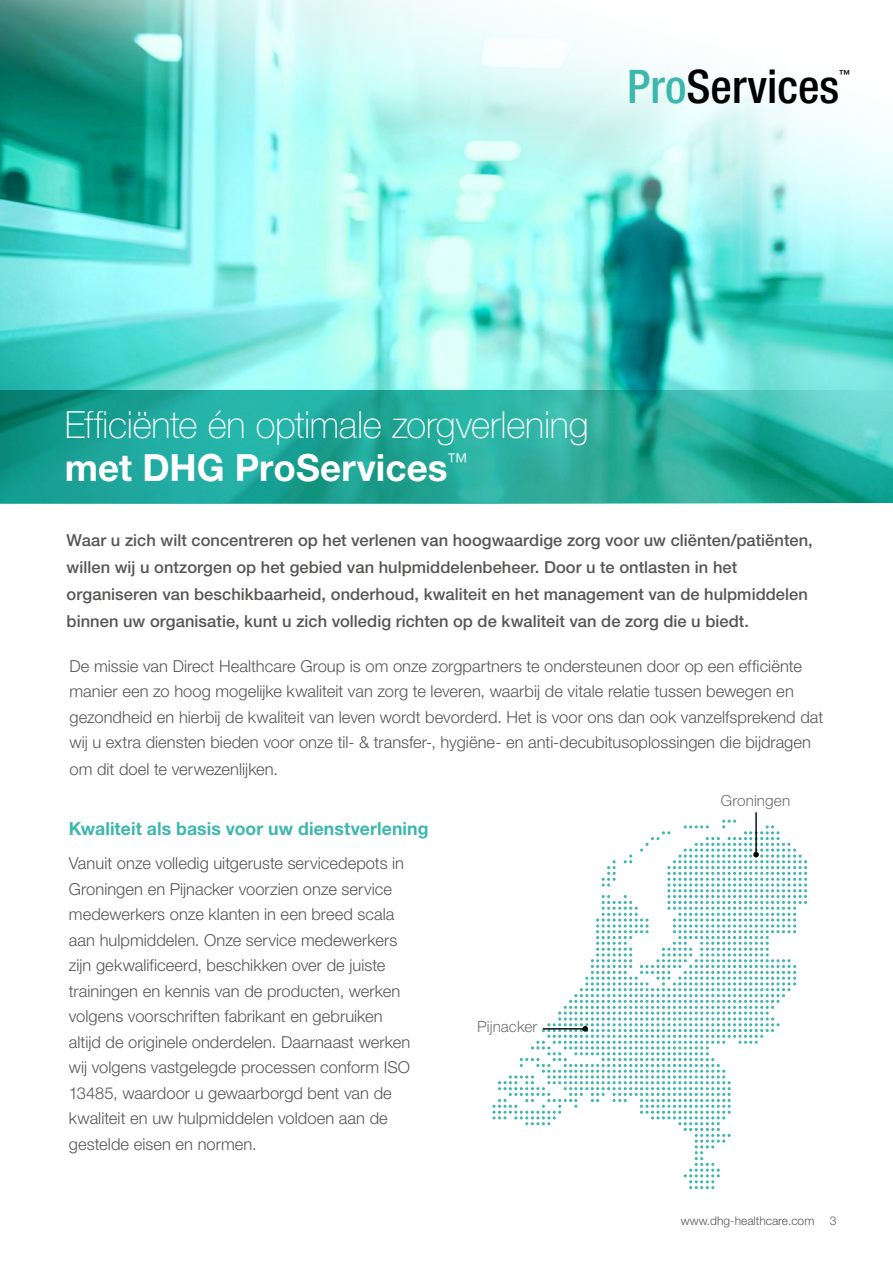
<style>
.page{position:relative;width:893px;height:1263px;background:#fff}
.page>*{position:absolute;margin:0;border:0;box-sizing:border-box;transform-origin:0 0}
.t1{font:500 condensed 46.35px "Helvetica Neue LT Std";color:#000}
.t2{font:100 37.5px/43.5px "Helvetica Neue LT Std";letter-spacing:-.01em;color:#fff}
.t3{font:700 18px "Helvetica Neue LT Std";letter-spacing:.005em;color:#3db7ae}
.t4{font:300 16.5px/25.5px "Helvetica Neue LT Std";color:#575756}
.t5{font:500 16.5px/27px "Helvetica Neue LT Std";letter-spacing:.005em;color:#575756}
.t6{font:300 15.3px "Helvetica Neue LT Std";letter-spacing:.005em;color:#706f6f}
.t7{font:300 12px "Helvetica Neue LT Std";color:#575756}
.t8{font:500 condensed 11.1px "Helvetica Neue LT Std";color:#000}
.s1{color:#3db7ae}
.s2{font-weight:700}
</style>
<div class="page">
<img style="left:0;top:0;width:893px;height:390px">
<svg style="left:0;top:390px;width:893px;height:113px;background:#25aa9b"></svg>
<hr style="left:755px;top:812px;width:2px;height:42px;background:#000">
<svg style="left:492px;top:820px;width:315px;height:369px"></svg>
<h1 class="t1" style="left:627px;top:59px;width:214px"><span class="s1">Pro</span>Services</h1>
<p class="t8" style="left:839px;top:67px;width:13px">™</p>
<h2 class="t2" style="left:65px;top:402px;width:525px">Efficiënte én optimale zorgverlening <span class="s2">met DHG ProServices</span><sup>™</sup></h2>
<p class="t5" style="left:67px;top:527px;width:748px">Waar u zich wilt concentreren op het verlenen van hoogwaardige zorg voor uw cliënten/patiënten, willen wij u ontzorgen op het gebied van hulpmiddelenbeheer. Door u te ontlasten in het organiseren van beschikbaarheid, onderhoud, kwaliteit en het management van de hulpmiddelen binnen uw organisatie, kunt u zich volledig richten op de kwaliteit van de zorg die u biedt.</p>
<p class="t4" style="left:69px;top:653px;width:755px">De missie van Direct Healthcare Group is om onze zorgpartners te ondersteunen door op een efficiënte manier een zo hoog mogelijke kwaliteit van zorg te leveren, waarbij de vitale relatie tussen bewegen en gezondheid en hierbij de kwaliteit van leven wordt bevorderd. Het is voor ons dan ook vanzelfsprekend dat wij u extra diensten bieden voor onze til- &amp; transfer-, hygiëne- en anti-decubitusoplossingen die bijdragen</p>
<p class="t4" style="left:69px;top:756px;width:210px">om dit doel te verwezenlijken.</p>
<p class="t3" style="left:69px;top:818px;width:361px">Kwaliteit als basis voor uw dienstverlening</p>
<p class="t4" style="left:69px;top:850px;width:343px">Vanuit onze volledig uitgeruste servicedepots in Groningen en Pijnacker voorzien onze service medewerkers onze klanten in een breed scala aan hulpmiddelen. Onze service medewerkers zijn gekwalificeerd, beschikken over de juiste trainingen en kennis van de producten, werken volgens voorschriften fabrikant en gebruiken altijd de originele onderdelen. Daarnaast werken wij volgens vastgelegde processen conform ISO 13485, waardoor u gewaarborgd bent van de kwaliteit en uw hulpmiddelen voldoen aan de gestelde eisen en normen.</p>
<p class="t6" style="left:477px;top:1017px;width:62px">Pijnacker</p>
<p class="t6" style="left:721px;top:791px;width:71px">Groningen</p>
<p class="t7" style="left:681px;top:1213px;width:135px">www.dhg-healthcare.com</p>
<p class="t7" style="left:830px;top:1213px;width:8px">3</p>
</div>
